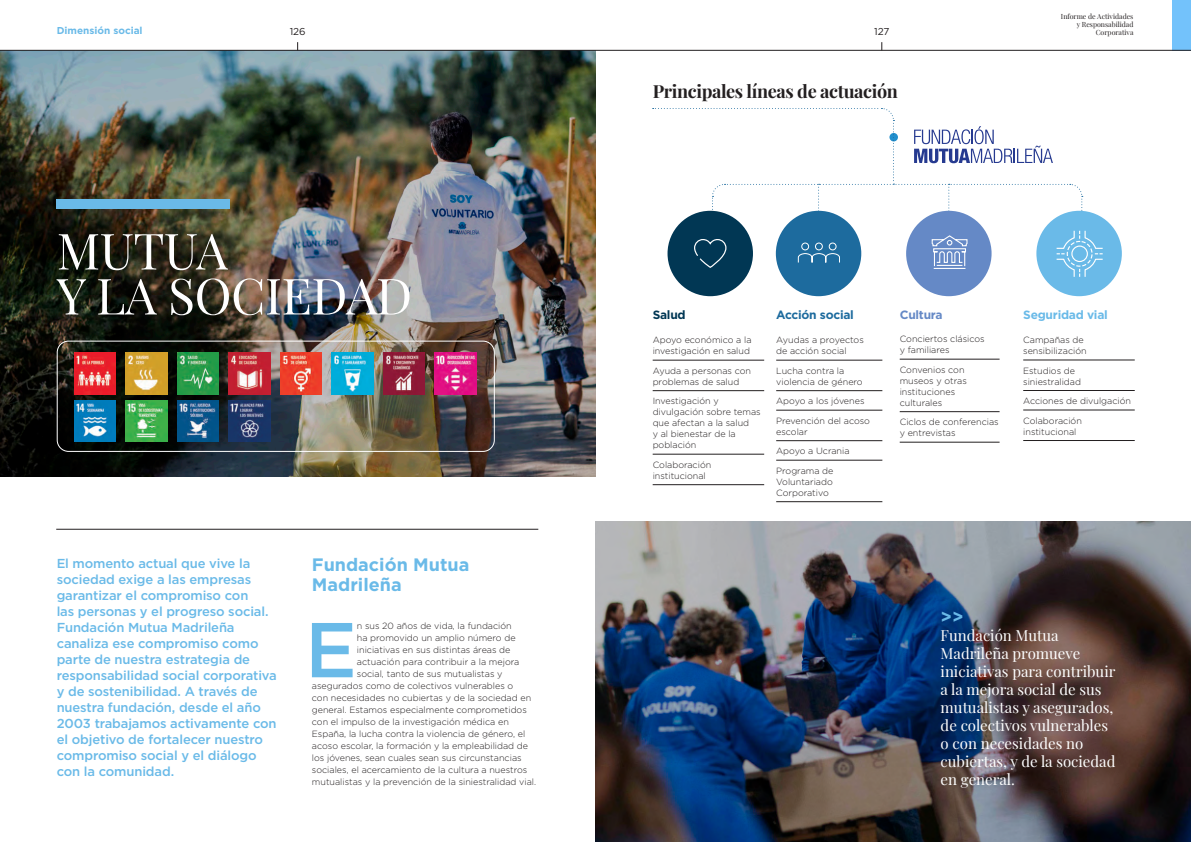
<style>
.page{position:relative;width:1191px;height:842px;background:#fff}
.page>*{position:absolute;margin:0;border:0;box-sizing:border-box;transform-origin:0 0}
.t1{font:500 77.6px "Gotham";color:#6abae8}
.t2{font:50px/45px "Playfair Display";letter-spacing:-.01em;color:#fff}
.t3{font:700 18px "Playfair Display";letter-spacing:-.02em;color:#231f20}
.t4{font:700 18px/20px "Gotham";color:#6abae8}
.t5{font:15px/18px "Playfair Display";color:#fff}
.t6{font:500 13px/16px "Gotham";letter-spacing:-.01em;color:#6abae8}
.t7{font:700 12px "Gotham";letter-spacing:-.02em;color:#6abae8}
.t8{font:700 12px "Gotham";letter-spacing:-.02em;color:#1d6b9e}
.t9{font:700 12px "Gotham";letter-spacing:-.02em;color:#6589c6}
.t10{font:700 12px "Gotham";letter-spacing:-.02em;color:#013754}
.t11{font:700 10px "Gotham";color:#6abae8}
.t12{font:10px "Gotham";color:#231f20}
.t13{font:300 9px/11px "Gotham";color:#231f20}
.t14{font:7px/8px "Playfair Display";color:#231f20;text-align:right}
</style>
<div class="page">
<div style="left:1171px;top:0;width:20px;height:50px;background:#73c2fb"></div>
<img style="left:0;top:51px;width:595px;height:426px">
<hr style="left:56px;top:529px;width:482px;height:1px;background:#231f20">
<img style="left:595px;top:521px;width:596px;height:321px">
<hr style="left:0;top:50px;width:1191px;height:1px;background:#231f20">
<div style="left:57px;top:341px;width:438px;height:111px;border:1px solid #fff;border-radius:11px"></div>
<div style="left:667px;top:211px;width:86px;height:85px;background:#013754;border-radius:50%"></div>
<div style="left:57px;top:199px;width:173px;height:10px;background:#6abae8"></div>
<div style="left:776px;top:211px;width:85px;height:85px;background:#1d6b9e;border-radius:50%"></div>
<div style="left:906px;top:211px;width:85px;height:85px;background:#6589c6;border-radius:50%"></div>
<hr style="left:652px;top:360px;width:112px;height:1px;background:#231f20">
<hr style="left:652px;top:390px;width:112px;height:1px;background:#231f20">
<hr style="left:652px;top:454px;width:112px;height:1px;background:#231f20">
<hr style="left:652px;top:484px;width:112px;height:1px;background:#231f20">
<hr style="left:776px;top:360px;width:106px;height:1px;background:#231f20">
<hr style="left:776px;top:390px;width:106px;height:1px;background:#231f20">
<hr style="left:776px;top:410px;width:106px;height:1px;background:#231f20">
<hr style="left:776px;top:440px;width:106px;height:1px;background:#231f20">
<hr style="left:776px;top:460px;width:106px;height:1px;background:#231f20">
<hr style="left:776px;top:501px;width:106px;height:1px;background:#231f20">
<hr style="left:899px;top:359px;width:100px;height:1px;background:#231f20">
<hr style="left:899px;top:411px;width:100px;height:1px;background:#231f20">
<hr style="left:899px;top:442px;width:100px;height:1px;background:#231f20">
<hr style="left:1023px;top:360px;width:111px;height:1px;background:#231f20">
<hr style="left:1023px;top:390px;width:111px;height:1px;background:#231f20">
<hr style="left:1023px;top:410px;width:111px;height:1px;background:#231f20">
<hr style="left:1023px;top:440px;width:111px;height:1px;background:#231f20">
<div style="left:1036px;top:211px;width:85px;height:85px;background:#6abae8;border-radius:50%"></div>
<svg style="left:652px;top:108px;width:451px;height:169px"></svg>
<img style="left:126px;top:353px;width:41px;height:41px">
<img style="left:229px;top:353px;width:41px;height:41px">
<img style="left:332px;top:353px;width:41px;height:41px">
<img style="left:435px;top:353px;width:41px;height:41px">
<img style="left:74px;top:353px;width:42px;height:41px">
<img style="left:177px;top:353px;width:42px;height:41px">
<img style="left:280px;top:353px;width:42px;height:41px">
<img style="left:383px;top:353px;width:42px;height:41px">
<img style="left:126px;top:400px;width:41px;height:42px">
<img style="left:229px;top:400px;width:41px;height:42px">
<img style="left:74px;top:400px;width:42px;height:42px">
<img style="left:177px;top:400px;width:42px;height:42px">
<p class="t11" style="left:57px;top:24px;width:87px">Dimensión social</p>
<p class="t14" style="left:1061px;top:12px;width:74px">Informe de Actividades y Responsabilidad</p>
<p class="t12" style="left:290px;top:25px;width:18px">126</p>
<p class="t12" style="left:874px;top:25px;width:17px">127</p>
<p class="t14" style="left:1095px;top:28px;width:39px">Corporativa</p>
<p class="t3" style="left:652px;top:77px;width:247px">Principales líneas de actuación</p>
<p class="t2" style="left:57px;top:224px;width:357px">MUTUA<br>Y LA SOCIEDAD</p>
<p class="t6" style="left:57px;top:555px;width:222px">El momento actual que vive la sociedad exige a las empresas garantizar el compromiso con<br>las personas y el progreso social.<br>Fundación Mutua Madrileña canaliza ese compromiso como parte de nuestra estrategia de responsabilidad social corporativa y de sostenibilidad. A través de nuestra fundación, desde el año<br>2003 trabajamos activamente con el objetivo de fortalecer nuestro compromiso social y el diálogo con la comunidad.</p>
<p class="t4" style="left:312px;top:554px;width:159px">Fundación Mutua<br>Madrileña</p>
<p class="t1" style="left:305px;top:599px;width:53px">E</p>
<p class="t13" style="left:357px;top:620px;width:156px">n sus 20 años de vida, la fundación</p>
<p class="t13" style="left:357px;top:632px;width:160px">ha promovido un amplio número de</p>
<p class="t13" style="left:357px;top:644px;width:155px">iniciativas en sus distintas áreas de</p>
<p class="t13" style="left:357px;top:656px;width:164px">actuación para contribuir a la mejora</p>
<p class="t13" style="left:357px;top:668px;width:147px">social, tanto de sus mutualistas y</p>
<p class="t13" style="left:312px;top:680px;width:203px">asegurados como de colectivos vulnerables o</p>
<p class="t13" style="left:312px;top:692px;width:221px">con necesidades no cubiertas y de la sociedad en</p>
<p class="t13" style="left:312px;top:704px;width:216px">general. Estamos especialmente comprometidos</p>
<p class="t13" style="left:312px;top:716px;width:198px">con el impulso de la investigación médica en</p>
<p class="t13" style="left:312px;top:728px;width:215px">España, la lucha contra la violencia de género, el</p>
<p class="t13" style="left:312px;top:740px;width:218px">acoso escolar, la formación y la empleabilidad de</p>
<p class="t13" style="left:312px;top:752px;width:211px">los jóvenes, sean cuales sean sus circunstancias</p>
<p class="t13" style="left:312px;top:764px;width:217px">sociales, el acercamiento de la cultura a nuestros</p>
<p class="t13" style="left:312px;top:776px;width:226px">mutualistas y la prevención de la siniestralidad vial.</p>
<p class="t10" style="left:652px;top:307px;width:35px">Salud</p>
<p class="t13" style="left:652px;top:334px;width:100px">Apoyo económico a la investigación en salud</p>
<p class="t13" style="left:652px;top:365px;width:100px">Ayuda a personas con problemas de salud</p>
<p class="t13" style="left:652px;top:395px;width:110px">Investigación y divulgación sobre temas que afectan a la salud<br>y al bienestar de la población</p>
<p class="t13" style="left:652px;top:459px;width:60px">Colaboración institucional</p>
<p class="t8" style="left:776px;top:307px;width:79px">Acción social</p>
<p class="t13" style="left:776px;top:334px;width:89px">Ayudas a proyectos de acción social</p>
<p class="t13" style="left:776px;top:365px;width:88px">Lucha contra la violencia de género</p>
<p class="t13" style="left:776px;top:395px;width:90px">Apoyo a los jóvenes</p>
<p class="t13" style="left:776px;top:415px;width:95px">Prevención del acoso escolar</p>
<p class="t13" style="left:776px;top:445px;width:75px">Apoyo a Ucrania</p>
<p class="t13" style="left:776px;top:465px;width:59px;text-align:justify">Programa de Voluntariado Corporativo</p>
<p class="t9" style="left:899px;top:307px;width:44px">Cultura</p>
<p class="t13" style="left:899px;top:333px;width:86px">Conciertos clásicos y familiares</p>
<p class="t13" style="left:899px;top:364px;width:69px">Convenios con museos y otras instituciones culturales</p>
<p class="t13" style="left:899px;top:416px;width:100px">Ciclos de conferencias y entrevistas</p>
<p class="t7" style="left:1023px;top:307px;width:86px">Seguridad vial</p>
<p class="t13" style="left:1023px;top:334px;width:65px">Campañas de sensibilización</p>
<p class="t13" style="left:1023px;top:365px;width:59px">Estudios de siniestralidad</p>
<p class="t13" style="left:1023px;top:395px;width:109px">Acciones de divulgación</p>
<p class="t13" style="left:1023px;top:415px;width:60px">Colaboración institucional</p>
<p class="t4" style="left:940px;top:607px;width:25px">&gt;&gt;</p>
<p class="t5" style="left:940px;top:625px;width:176px">Fundación Mutua<br>Madrileña promueve iniciativas para contribuir a la mejora social de sus mutualistas y asegurados, de colectivos vulnerables o con necesidades no cubiertas, y de la sociedad en general.</p>
</div>
